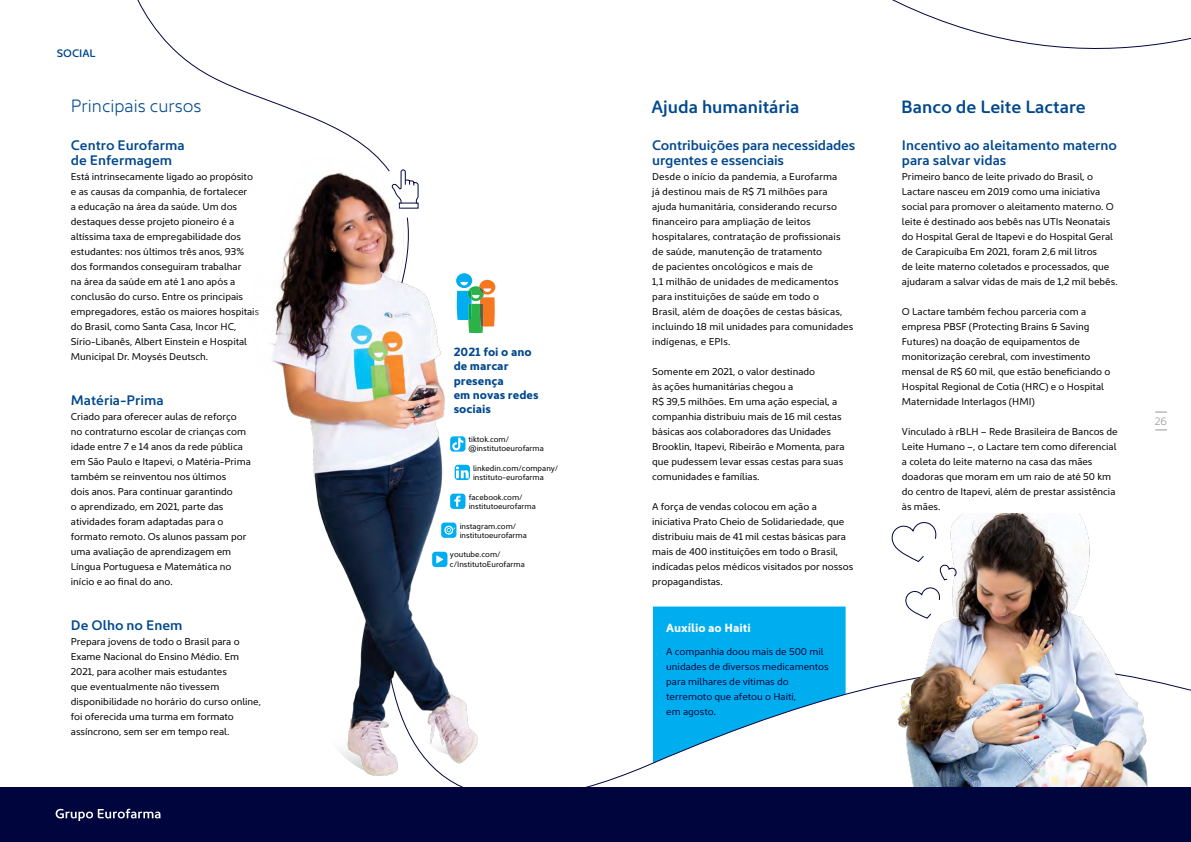
<style>
.page{position:relative;width:1191px;height:842px;background:#fff}
.page>*{position:absolute;margin:0;border:0;box-sizing:border-box;transform-origin:0 0}
.t1{font:600 18px "Kyrial Sans Pro";color:#00488e}
.t2{font:300 18px "Kyrial Sans Pro";color:#00488e}
.t3{font:600 14px/15px "Kyrial Sans Pro";color:#00488e}
.t4{font:700 12px/14.4px "Kyrial Sans Pro";color:#00488e}
.t5{font:700 12px "Kyrial Sans Pro";color:#fff}
.t6{font:600 11px "Kyrial Sans Pro";color:#00488e}
.t7{font:300 11px "Kyrial Sans Pro";color:#939598}
.t8{font:10px/15px "Kyrial Sans Pro";color:#000}
.t9{font:10px/15px "Kyrial Sans Pro";color:#00053e}
.t10{font:8px/9.6px "Kyrial Sans Pro";color:#000}
</style>
<div class="page">
<svg style="left:137px;top:0;width:218px;height:139px"></svg>
<svg style="left:496px;top:411px;width:671px;height:377px"></svg>
<img style="left:175px;top:139px;width:321px;height:649px">
<img style="left:792px;top:513px;width:399px;height:275px">
<div style="left:432px;top:552px;width:15px;height:15px;background:#00aeef;border-radius:3px"></div>
<svg style="left:436px;top:555px;width:7px;height:8px"></svg>
<div style="left:450px;top:494px;width:15px;height:15px;background:#00aeef;border-radius:3px"></div>
<svg style="left:454px;top:496px;width:6px;height:11px"></svg>
<div style="left:441px;top:522px;width:15px;height:16px;background:#00aeef;border-radius:3px"></div>
<svg style="left:444px;top:526px;width:11px;height:9px"></svg>
<svg style="left:454px;top:465px;width:16px;height:15px"></svg>
<svg style="left:456px;top:466px;width:13px;height:12px"></svg>
<svg style="left:450px;top:436px;width:15px;height:16px"></svg>
<svg style="left:452px;top:438px;width:11px;height:12px"></svg>
<svg style="left:456px;top:273px;width:39px;height:60px"></svg>
<svg style="left:905px;top:587px;width:35px;height:32px"></svg>
<svg style="left:891px;top:522px;width:67px;height:59px"></svg>
<div style="left:0;top:788px;width:1191px;height:54px;background:#00053e"></div>
<svg style="left:56px;top:809px;width:104px;height:12px"></svg>
<div style="left:1150px;top:417px;width:21px;height:8px;background:#fff"></div>
<p class="t6" style="left:57px;top:45px;width:40px">SOCIAL</p>
<h1 class="t2" style="left:71px;top:92px;width:132px">Principais cursos</h1>
<h2 class="t3" style="left:71px;top:137px;width:115px">Centro Eurofarma de Enfermagem</h2>
<p class="t8" style="left:71px;top:168px;width:190px">Está intrinsecamente ligado ao propósito e as causas da companhia, de fortalecer<br>a educação na área da saúde. Um dos destaques desse projeto pioneiro é a altíssima taxa de empregabilidade dos estudantes: nos últimos três anos, 93% dos formandos conseguiram trabalhar<br>na área da saúde em até 1 ano após a conclusão do curso. Entre os principais empregadores, estão os maiores hospitais do Brasil, como Santa Casa, Incor HC, Sírio-Libanês, Albert Einstein e Hospital Municipal Dr. Moysés Deutsch.</p>
<h2 class="t3" style="left:71px;top:392px;width:94px">Matéria-Prima</h2>
<p class="t8" style="left:71px;top:408px;width:181px">Criado para oferecer aulas de reforço no contraturno escolar de crianças com idade entre 7 e 14 anos da rede pública em São Paulo e Itapevi, o Matéria-Prima também se reinventou nos últimos<br>dois anos. Para continuar garantindo<br>o aprendizado, em 2021, parte das atividades foram adaptadas para o formato remoto. Os alunos passam por uma avaliação de aprendizagem em Língua Portuguesa e Matemática no início e ao final do ano.</p>
<h2 class="t3" style="left:71px;top:617px;width:113px">De Olho no Enem</h2>
<p class="t8" style="left:71px;top:633px;width:192px">Prepara jovens de todo o Brasil para o Exame Nacional do Ensino Médio. Em 2021, para acolher mais estudantes<br>que eventualmente não tivessem disponibilidade no horário do curso online, foi oferecida uma turma em formato assíncrono, sem ser em tempo real.</p>
<p class="t4" style="left:454px;top:344px;width:86px">2021 foi o ano de marcar presença<br>em novas redes sociais</p>
<p class="t10" style="left:468px;top:434px;width:77px">tiktok.com/ @institutoeurofarma</p>
<p class="t10" style="left:473px;top:463px;width:87px">linkedin.com/company/ instituto-eurofarma</p>
<p class="t10" style="left:469px;top:492px;width:69px">facebook.com/ institutoeurofarma</p>
<p class="t10" style="left:460px;top:520px;width:69px">instagram.com/ institutoeurofarma</p>
<p class="t10" style="left:450px;top:549px;width:76px">youtube.com/ c/InstitutoEurofarma</p>
<h1 class="t1" style="left:651px;top:94px;width:149px">Ajuda humanitária</h1>
<h1 class="t1" style="left:901px;top:94px;width:186px">Banco de Leite Lactare</h1>
<h2 class="t3" style="left:652px;top:137px;width:205px">Contribuições para necessidades urgentes e essenciais</h2>
<p class="t8" style="left:652px;top:168px;width:203px">Desde o início da pandemia, a Eurofarma<br>já destinou mais de R$ 71 milhões para ajuda humanitária, considerando recurso financeiro para ampliação de leitos hospitalares, contratação de profissionais de saúde, manutenção de tratamento<br>de pacientes oncológicos e mais de<br>1,1 milhão de unidades de medicamentos para instituições de saúde em todo o<br>Brasil, além de doações de cestas básicas, incluindo 18 mil unidades para comunidades indígenas, e EPIs.</p>
<p class="t8" style="left:652px;top:363px;width:194px">Somente em 2021, o valor destinado<br>às ações humanitárias chegou a<br>R$ 39,5 milhões. Em uma ação especial, a companhia distribuiu mais de 16 mil cestas básicas aos colaboradores das Unidades Brooklin, Itapevi, Ribeirão e Momenta, para que pudessem levar essas cestas para suas comunidades e famílias.</p>
<p class="t8" style="left:652px;top:498px;width:203px">A força de vendas colocou em ação a iniciativa Prato Cheio de Solidariedade, que distribuiu mais de 41 mil cestas básicas para mais de 400 instituições em todo o Brasil, indicadas pelos médicos visitados por nossos propagandistas.</p>
<p class="t5" style="left:666px;top:619px;width:86px">Auxílio ao Haiti</p>
<p class="t9" style="left:666px;top:644px;width:164px">A companhia doou mais de 500 mil unidades de diversos medicamentos para milhares de vítimas do terremoto que afetou o Haiti,<br>em agosto.</p>
<h2 class="t3" style="left:902px;top:137px;width:217px">Incentivo ao aleitamento materno para salvar vidas</h2>
<p class="t8" style="left:902px;top:168px;width:217px">Primeiro banco de leite privado do Brasil, o Lactare nasceu em 2019 como uma iniciativa social para promover o aleitamento materno. O leite é destinado aos bebês nas UTIs Neonatais do Hospital Geral de Itapevi e do Hospital Geral de Carapicuíba Em 2021, foram 2,6 mil litros<br>de leite materno coletados e processados, que ajudaram a salvar vidas de mais de 1,2 mil bebês.</p>
<p class="t8" style="left:902px;top:303px;width:210px">O Lactare também fechou parceria com a empresa PBSF (Protecting Brains &amp; Saving Futures) na doação de equipamentos de monitorização cerebral, com investimento mensal de R$ 60 mil, que estão beneficiando o Hospital Regional de Cotia (HRC) e o Hospital Maternidade Interlagos (HMI)</p>
<p class="t8" style="left:902px;top:423px;width:217px">Vinculado à rBLH – Rede Brasileira de Bancos de Leite Humano –, o Lactare tem como diferencial a coleta do leite materno na casa das mães doadoras que moram em um raio de até 50 km do centro de Itapevi, além de prestar assistência às mães.</p>
<p class="t7" style="left:1154px;top:413px;width:14px">26</p>
</div>
